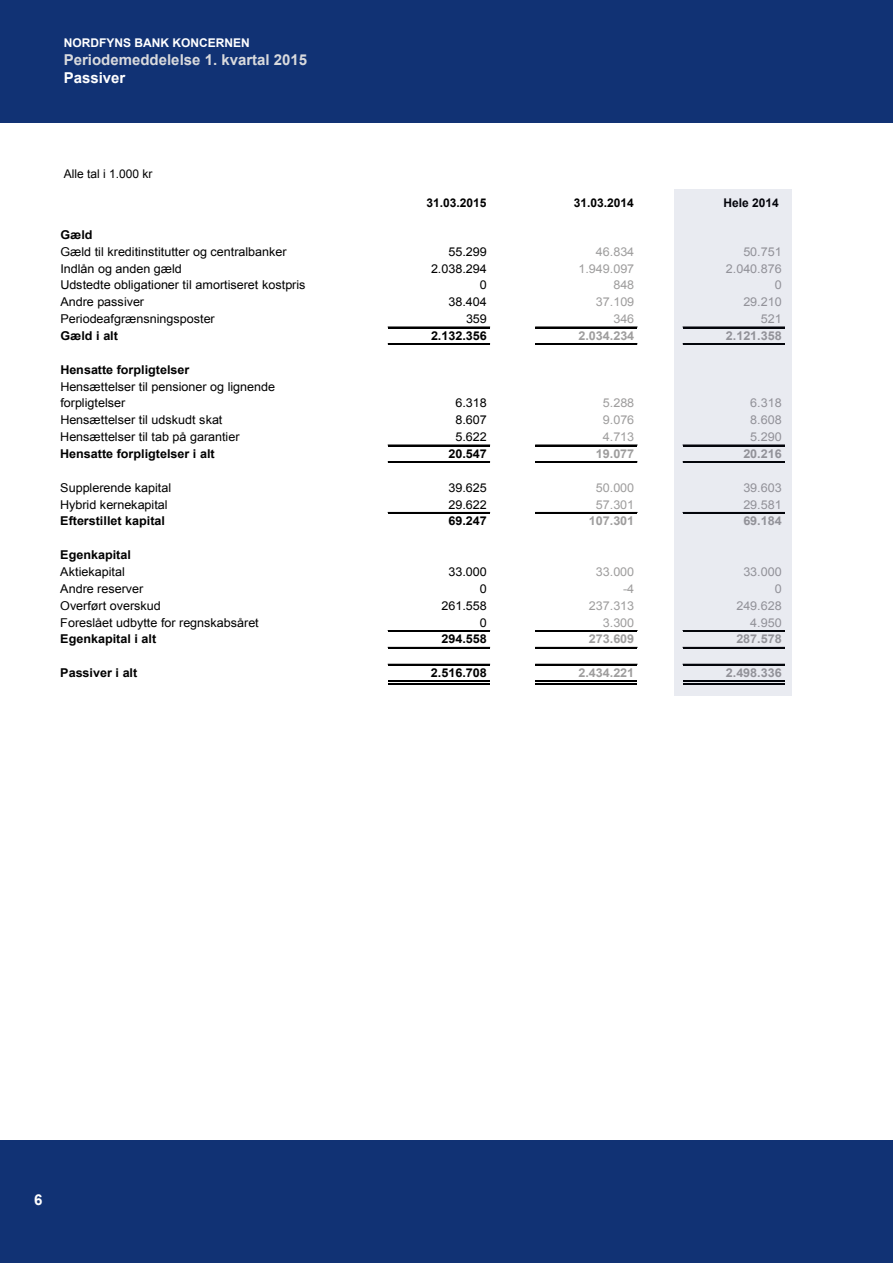
<style>
.page{position:relative;width:893px;height:1263px;background:#fff}
.page>*{position:absolute;margin:0;border:0;box-sizing:border-box;transform-origin:0 0}
.t1{font:700 15px "Arial";color:#d9dadd}
.t2{font:700 15px "Arial";color:#fff}
.t3{font:12.15px/16.8px "Arial";letter-spacing:-.005em;color:#000;scale:1.04 1}
.t4{font:700 12.15px "Arial";letter-spacing:-.005em;color:#000;scale:1.04 1}
.t5{font:12.15px "Arial";letter-spacing:-.005em;color:#9e9d9d;scale:1.04 1}
.t6{font:700 12.15px "Arial";letter-spacing:-.005em;color:#9e9d9d;scale:1.04 1}
.t7{font:700 12px "Arial";color:#000}
.t8{font:700 12px "Arial";color:#fff}
.t9{font:12px "Arial";color:#000}
</style>
<div class="page">
<div style="left:0;top:1140px;width:893px;height:123px;background:#113274"></div>
<div style="left:0;top:0;width:893px;height:122px;background:#113274"></div>
<hr style="left:388px;top:327px;width:102px;height:1px;background:#000">
<hr style="left:536px;top:327px;width:101px;height:1px;background:#000">
<hr style="left:388px;top:344px;width:102px;height:1px;background:#000">
<hr style="left:536px;top:344px;width:101px;height:1px;background:#000">
<hr style="left:388px;top:445px;width:102px;height:1px;background:#000">
<hr style="left:536px;top:445px;width:101px;height:1px;background:#000">
<hr style="left:388px;top:462px;width:102px;height:1px;background:#000">
<hr style="left:536px;top:462px;width:101px;height:1px;background:#000">
<hr style="left:388px;top:512px;width:102px;height:2px;background:#000">
<hr style="left:536px;top:512px;width:101px;height:2px;background:#000">
<hr style="left:388px;top:630px;width:102px;height:2px;background:#000">
<hr style="left:536px;top:630px;width:101px;height:2px;background:#000">
<hr style="left:388px;top:647px;width:102px;height:2px;background:#000">
<hr style="left:536px;top:647px;width:101px;height:2px;background:#000">
<hr style="left:388px;top:664px;width:102px;height:1px;background:#000">
<hr style="left:536px;top:664px;width:101px;height:1px;background:#000">
<hr style="left:388px;top:681px;width:102px;height:1px;background:#000">
<hr style="left:388px;top:683px;width:102px;height:2px;background:#000">
<hr style="left:536px;top:681px;width:101px;height:1px;background:#000">
<hr style="left:536px;top:683px;width:101px;height:2px;background:#000">
<div style="left:674px;top:190px;width:118px;height:506px;background:#e9ebf1"></div>
<p class="t8" style="left:64px;top:35px;width:187px">NORDFYNS BANK KONCERNEN</p>
<p class="t1" style="left:64px;top:50px;width:245px">Periodemeddelelse 1. kvartal 2015</p>
<p class="t2" style="left:64px;top:68px;width:63px">Passiver</p>
<p class="t9" style="left:64px;top:166px;width:90px">Alle tal i 1.000 kr</p>
<p class="t7" style="left:426px;top:195px;width:62px">31.03.2015</p>
<p class="t7" style="left:574px;top:195px;width:62px">31.03.2014</p>
<p class="t7" style="left:723px;top:195px;width:57px">Hele 2014</p>
<p class="t4" style="left:60px;top:226px;width:33px">Gæld</p>
<p class="t3" style="left:60px;top:243px;width:219px">Gæld til kreditinstitutter og centralbanker</p>
<p class="t3" style="left:448px;top:243px;width:38px">55.299</p>
<p class="t5" style="left:596px;top:243px;width:38px">46.834</p>
<p class="t5" style="left:743px;top:243px;width:38px">50.751</p>
<p class="t3" style="left:60px;top:260px;width:118px">Indlån og anden gæld</p>
<p class="t3" style="left:431px;top:260px;width:55px">2.038.294</p>
<p class="t5" style="left:578px;top:260px;width:55px">1.949.097</p>
<p class="t5" style="left:726px;top:260px;width:55px">2.040.876</p>
<p class="t3" style="left:60px;top:277px;width:237px">Udstedte obligationer til amortiseret kostpris</p>
<p class="t3" style="left:480px;top:277px;width:8px">0</p>
<p class="t5" style="left:613px;top:277px;width:22px">848</p>
<p class="t5" style="left:775px;top:277px;width:8px">0</p>
<p class="t3" style="left:60px;top:294px;width:82px">Andre passiver</p>
<p class="t3" style="left:448px;top:294px;width:38px">38.404</p>
<p class="t5" style="left:596px;top:294px;width:38px">37.109</p>
<p class="t5" style="left:743px;top:294px;width:38px">29.210</p>
<p class="t3" style="left:60px;top:311px;width:150px">Periodeafgrænsningsposter</p>
<p class="t3" style="left:466px;top:311px;width:22px">359</p>
<p class="t5" style="left:613px;top:311px;width:22px">346</p>
<p class="t5" style="left:761px;top:311px;width:22px">521</p>
<p class="t4" style="left:60px;top:328px;width:57px">Gæld i alt</p>
<p class="t4" style="left:431px;top:328px;width:55px">2.132.356</p>
<p class="t6" style="left:578px;top:328px;width:55px">2.034.234</p>
<p class="t6" style="left:726px;top:328px;width:55px">2.121.358</p>
<p class="t4" style="left:60px;top:361px;width:126px">Hensatte forpligtelser</p>
<p class="t3" style="left:60px;top:378px;width:208px">Hensættelser til pensioner og lignende forpligtelser</p>
<p class="t3" style="left:455px;top:395px;width:32px">6.318</p>
<p class="t5" style="left:603px;top:395px;width:32px">5.288</p>
<p class="t5" style="left:750px;top:395px;width:32px">6.318</p>
<p class="t3" style="left:60px;top:412px;width:157px">Hensættelser til udskudt skat</p>
<p class="t3" style="left:455px;top:412px;width:32px">8.607</p>
<p class="t5" style="left:603px;top:412px;width:32px">9.076</p>
<p class="t5" style="left:750px;top:412px;width:32px">8.608</p>
<p class="t3" style="left:60px;top:429px;width:174px">Hensættelser til tab på garantier</p>
<p class="t3" style="left:455px;top:429px;width:32px">5.622</p>
<p class="t5" style="left:603px;top:429px;width:32px">4.713</p>
<p class="t5" style="left:750px;top:429px;width:32px">5.290</p>
<p class="t4" style="left:60px;top:446px;width:150px">Hensatte forpligtelser i alt</p>
<p class="t4" style="left:448px;top:446px;width:38px">20.547</p>
<p class="t6" style="left:596px;top:446px;width:38px">19.077</p>
<p class="t6" style="left:743px;top:446px;width:38px">20.216</p>
<p class="t3" style="left:60px;top:479px;width:108px">Supplerende kapital</p>
<p class="t3" style="left:448px;top:479px;width:38px">39.625</p>
<p class="t5" style="left:596px;top:479px;width:38px">50.000</p>
<p class="t5" style="left:743px;top:479px;width:38px">39.603</p>
<p class="t3" style="left:60px;top:496px;width:105px">Hybrid kernekapital</p>
<p class="t3" style="left:448px;top:496px;width:38px">29.622</p>
<p class="t5" style="left:596px;top:496px;width:38px">57.301</p>
<p class="t5" style="left:743px;top:496px;width:38px">29.581</p>
<p class="t4" style="left:60px;top:513px;width:102px">Efterstillet kapital</p>
<p class="t4" style="left:448px;top:513px;width:38px">69.247</p>
<p class="t6" style="left:589px;top:513px;width:45px">107.301</p>
<p class="t6" style="left:743px;top:513px;width:38px">69.184</p>
<p class="t4" style="left:60px;top:547px;width:69px">Egenkapital</p>
<p class="t3" style="left:60px;top:563px;width:64px">Aktiekapital</p>
<p class="t3" style="left:448px;top:563px;width:38px">33.000</p>
<p class="t5" style="left:596px;top:564px;width:38px">33.000</p>
<p class="t5" style="left:743px;top:564px;width:38px">33.000</p>
<p class="t3" style="left:60px;top:580px;width:81px">Andre reserver</p>
<p class="t3" style="left:480px;top:580px;width:8px">0</p>
<p class="t5" style="left:623px;top:581px;width:12px">-4</p>
<p class="t5" style="left:775px;top:581px;width:8px">0</p>
<p class="t3" style="left:60px;top:597px;width:98px">Overført overskud</p>
<p class="t3" style="left:441px;top:597px;width:45px">261.558</p>
<p class="t5" style="left:589px;top:597px;width:45px">237.313</p>
<p class="t5" style="left:736px;top:597px;width:45px">249.628</p>
<p class="t3" style="left:60px;top:614px;width:192px">Foreslået udbytte for regnskabsåret</p>
<p class="t3" style="left:480px;top:614px;width:8px">0</p>
<p class="t5" style="left:603px;top:614px;width:32px">3.300</p>
<p class="t5" style="left:750px;top:614px;width:32px">4.950</p>
<p class="t4" style="left:60px;top:631px;width:94px">Egenkapital i alt</p>
<p class="t4" style="left:441px;top:631px;width:45px">294.558</p>
<p class="t6" style="left:589px;top:631px;width:45px">273.609</p>
<p class="t6" style="left:736px;top:631px;width:45px">287.578</p>
<p class="t4" style="left:60px;top:664px;width:76px">Passiver i alt</p>
<p class="t4" style="left:431px;top:664px;width:55px">2.516.708</p>
<p class="t6" style="left:578px;top:664px;width:55px">2.434.221</p>
<p class="t6" style="left:726px;top:664px;width:55px">2.498.336</p>
<p class="t2" style="left:34px;top:1189px;width:10px">6</p>
</div>
